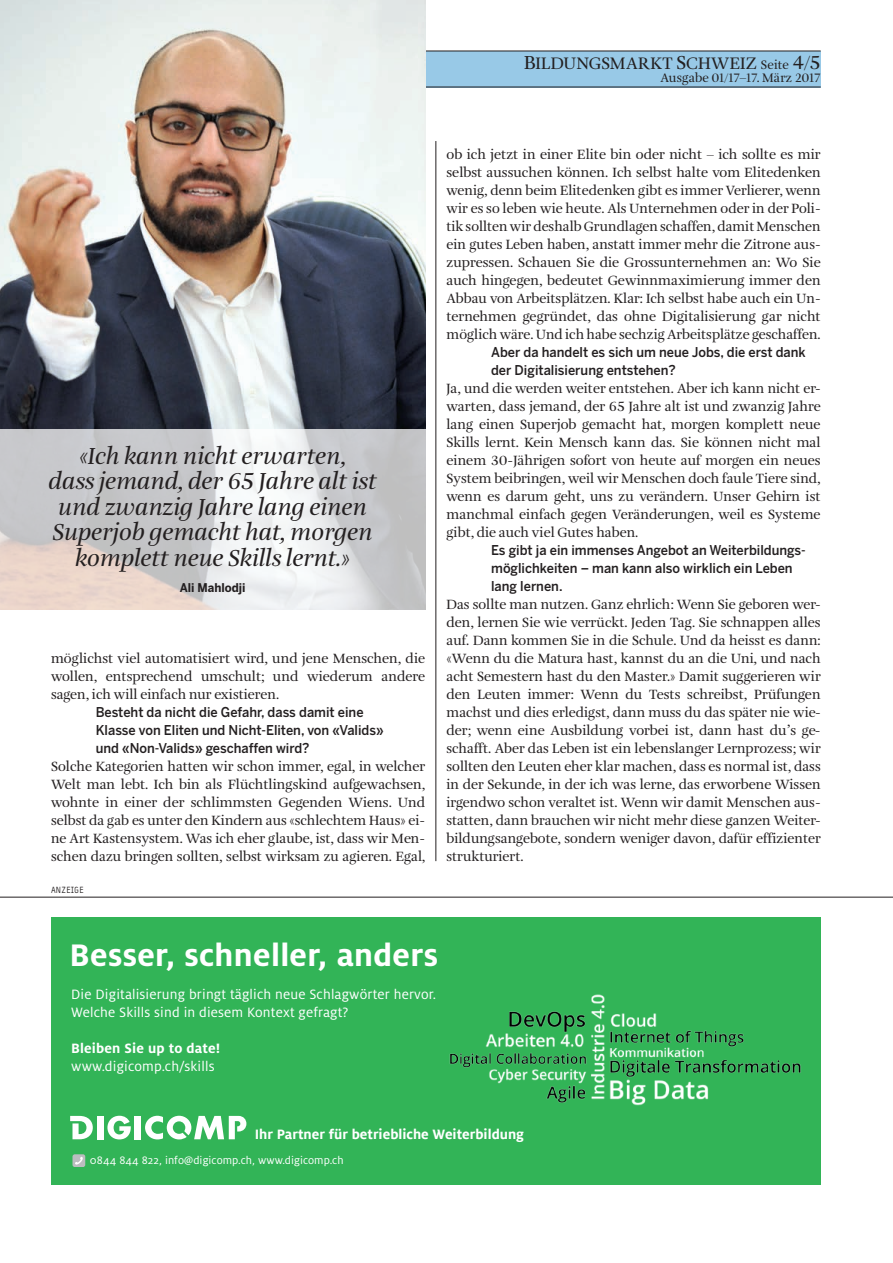
<style>
.page{position:relative;width:893px;height:1263px;background:#fff}
.page>*{position:absolute;margin:0;border:0;box-sizing:border-box;transform-origin:0 0}
.t1{font:700 34.5px "Milo OT";letter-spacing:.01em;color:#fff}
.t2{font:italic 24px/25.5px "Amalia Pro";letter-spacing:-.005em;color:#231f20;text-align:center;scale:1.05 1}
.t3{font:17.25px "Amalia Pro";letter-spacing:.01em;color:#231f20}
.t4{font:15px/18px "Milo OT";letter-spacing:.01em;color:#fff}
.t5{font:700 15px "Milo Offc";color:#fff}
.t6{font:700 15px "Milo OT";letter-spacing:.01em;color:#fff}
.t7{font:13.8px/18px "Amalia Pro";color:#231f20;text-align:justify}
.t8{font:500 13.5px/18px "Benton Sans";color:#231f20;scale:.95 1}
.t9{font:12.75px "Amalia Pro";letter-spacing:.005em;color:#231f20}
.t10{font:12px "Milo OT";letter-spacing:.005em;color:#fff}
.t11{font:700 12px "Benton Sans";color:#231f20;scale:.95 1}
.t12{font:9px "Typestar Pro";letter-spacing:.03em;color:#231f20;scale:.95 1}
.s1{font-size:19.5px}
.s2{font-size:12.75px}
</style>
<div class="page">
<div style="left:0;top:51px;width:821px;height:36px;background:#98c9e7"></div>
<hr style="left:0;top:51px;width:821px;height:1px;background:#231f20">
<hr style="left:0;top:87px;width:821px;height:1px;background:#231f20">
<hr style="left:436px;top:141px;width:1px;height:720px;background:#231f20">
<img style="left:0;top:0;width:425px;height:429px">
<hr style="left:0;top:897px;width:893px;height:1px;background:#231f20">
<svg style="left:0;top:429px;width:425px;height:180px"></svg>
<div style="left:51px;top:917px;width:770px;height:268px;background:#32b457"></div>
<div style="left:135px;top:1116px;width:6px;height:23px;background:#fff"></div>
<div style="left:97px;top:1116px;width:6px;height:23px;background:#fff"></div>
<svg style="left:70px;top:1116px;width:23px;height:23px"></svg>
<svg style="left:107px;top:1116px;width:24px;height:23px"></svg>
<svg style="left:145px;top:1116px;width:101px;height:23px"></svg>
<div style="left:72px;top:1154px;width:13px;height:13px;background:#bcbdc0;border-radius:2px"></div>
<svg style="left:75px;top:1157px;width:8px;height:8px"></svg>
<img style="left:449px;top:994px;width:352px;height:112px">
<p class="t3" style="left:524px;top:53px;width:298px"><span class="s1">B</span>ILDUNGSMARKT <span class="s1">S</span>CHWEIZ <span class="s2">Seite</span> <span class="s1">4/5</span></p>
<p class="t9" style="left:660px;top:70px;width:162px">Ausgabe 01/17–17. März 2017</p>
<h2 class="t2" style="left:49px;top:444px;width:314px">«Ich kann nicht erwarten,<br>dass jemand, der 65 Jahre alt ist und zwanzig Jahre lang einen<br>Superjob gemacht hat, morgen komplett neue Skills lernt.»</h2>
<p class="t11" style="left:180px;top:581px;width:71px">Ali Mahlodji</p>
<p class="t7" style="left:51px;top:650px;width:376px">möglichst viel automatisiert wird, und jene Menschen, die wollen, entsprechend umschult; und wiederum andere sagen, ich will einfach nur existieren.</p>
<p class="t8" style="left:96px;top:703px;width:305px">Besteht da nicht die Gefahr, dass damit eine<br>Klasse von Eliten und Nicht-Eliten, von «Valids» und «Non-Valids» geschaffen wird?</p>
<p class="t7" style="left:51px;top:758px;width:376px">Solche Kategorien hatten wir schon immer, egal, in welcher Welt man lebt. Ich bin als Flüchtlingskind aufgewachsen, wohnte in einer der schlimmsten Gegenden Wiens. Und selbst da gab es unter den Kindern aus «schlechtem Haus» ei&shy;ne Art Kastensystem. Was ich eher glaube, ist, dass wir Men&shy;schen dazu bringen sollten, selbst wirksam zu agieren. Egal,</p>
<p class="t12" style="left:51px;top:884px;width:36px">ANZEIGE</p>
<p class="t7" style="left:446px;top:146px;width:376px">ob ich jetzt in einer Elite bin oder nicht – ich sollte es mir selbst aussuchen können. Ich selbst halte vom Elitedenken wenig, denn beim Elitedenken gibt es immer Verlierer, wenn wir es so leben wie heute. Als Unternehmen oder in der Poli&shy;tik sollten wir deshalb Grundlagen schaffen, damit Menschen ein gutes Leben haben, anstatt immer mehr die Zitrone aus&shy;zupressen. Schauen Sie die Grossunternehmen an: Wo Sie auch hingegen, bedeutet Gewinnmaximierung immer den Abbau von Arbeitsplätzen. Klar: Ich selbst habe auch ein Un&shy;ternehmen gegründet, das ohne Digitalisierung gar nicht möglich wäre. Und ich habe sechzig Arbeitsplätze geschaffen.</p>
<p class="t8" style="left:491px;top:343px;width:333px">Aber da handelt es sich um neue Jobs, die erst dank der Digitalisierung entstehen?</p>
<p class="t7" style="left:446px;top:380px;width:376px">Ja, und die werden weiter entstehen. Aber ich kann nicht er&shy;warten, dass jemand, der 65 Jahre alt ist und zwanzig Jahre lang einen Superjob gemacht hat, morgen komplett neue Skills lernt. Kein Mensch kann das. Sie können nicht mal einem 30-Jährigen sofort von heute auf morgen ein neues System beibringen, weil wir Menschen doch faule Tiere sind, wenn es darum geht, uns zu verändern. Unser Gehirn ist manchmal einfach gegen Veränderungen, weil es Systeme gibt, die auch viel Gutes haben.</p>
<p class="t8" style="left:491px;top:541px;width:333px">Es gibt ja ein immenses Angebot an Weiterbildungs&shy;möglichkeiten – man kann also wirklich ein Leben lang lernen.</p>
<p class="t7" style="left:446px;top:596px;width:376px">Das sollte man nutzen. Ganz ehrlich: Wenn Sie geboren wer&shy;den, lernen Sie wie verrückt. Jeden Tag. Sie schnappen alles auf. Dann kommen Sie in die Schule. Und da heisst es dann: «Wenn du die Matura hast, kannst du an die Uni, und nach acht Semestern hast du den Master.» Damit suggerieren wir den Leuten immer: Wenn du Tests schreibst, Prüfungen machst und dies erledigst, dann muss du das später nie wie&shy;der; wenn eine Ausbildung vorbei ist, dann hast du’s ge&shy;schafft. Aber das Leben ist ein lebenslanger Lernprozess; wir sollten den Leuten eher klar machen, dass es normal ist, dass in der Sekunde, in der ich was lerne, das erworbene Wissen irgendwo schon veraltet ist. Wenn wir damit Menschen aus&shy;statten, dann brauchen wir nicht mehr diese ganzen Weiter&shy;bildungsangebote, sondern weniger davon, dafür effizienter strukturiert.</p>
<h1 class="t1" style="left:70px;top:935px;width:370px">Besser, schneller, anders</h1>
<p class="t4" style="left:71px;top:985px;width:366px">Die Digitalisierung bringt täglich neue Schlagwörter hervor.<br>Welche Skills sind in diesem Kontext gefragt?</p>
<p class="t6" style="left:71px;top:1040px;width:151px">Bleiben Sie up to date!</p>
<p class="t4" style="left:71px;top:1057px;width:145px">www.digicomp.ch/skills</p>
<p class="t5" style="left:255px;top:1126px;width:271px">Ihr Partner für betriebliche Weiterbildung</p>
<p class="t10" style="left:90px;top:1153px;width:255px">0844 844 822, info@digicomp.ch, www.digicomp.ch</p>
</div>
